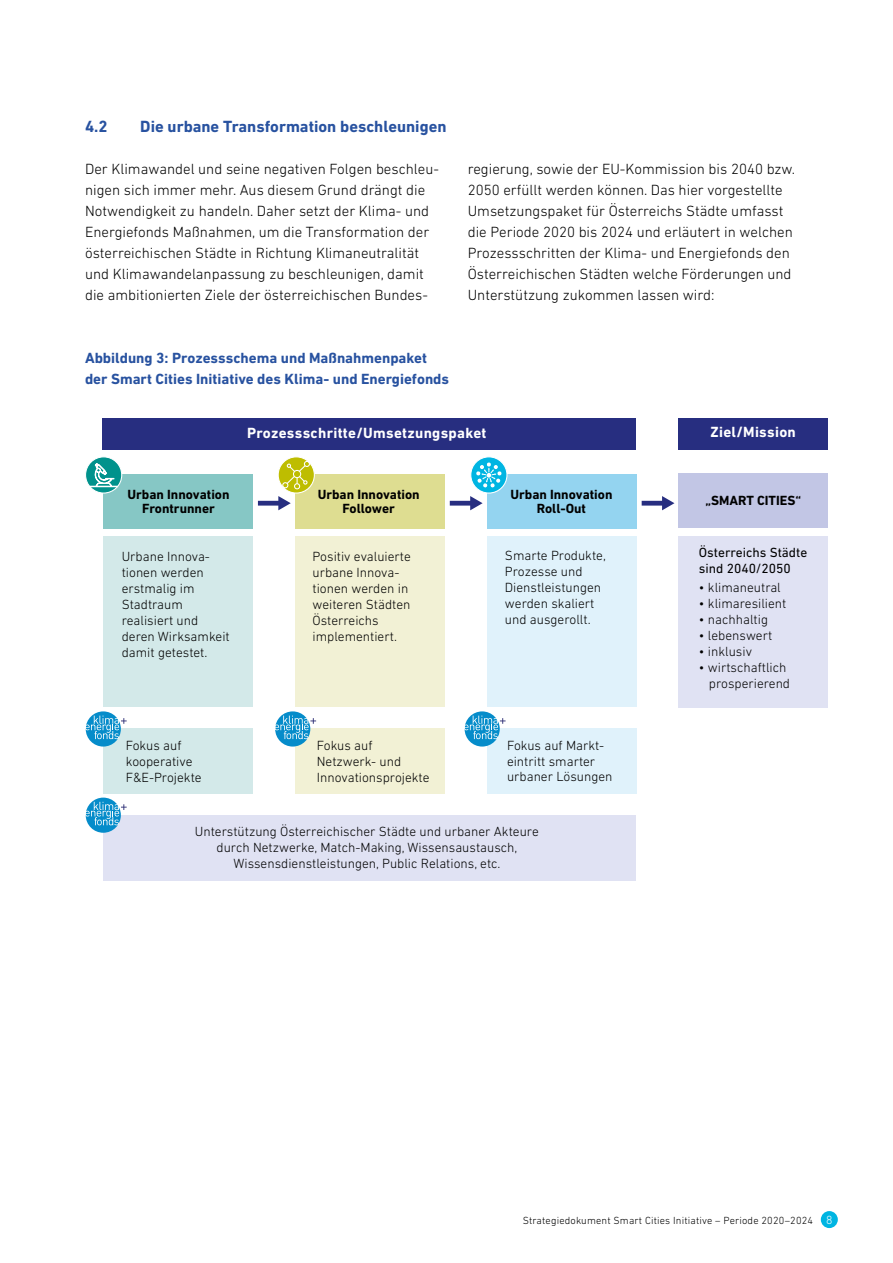
<style>
.page{position:relative;width:893px;height:1263px;background:#fff}
.page>*{position:absolute;margin:0;border:0;box-sizing:border-box;transform-origin:0 0}
.H2_Blau_Bold_11pt{font:700 16.5px "DIN Next LT Pro";color:#2852a0}
.Fließtext{font:300 15px/21px "DIN Next LT Pro";color:#000}
.Fließtext-2{font:700 15px/21px "DIN Next LT Pro";color:#2852a0}
.t1{font:700 15px "DIN Next LT Pro";letter-spacing:.02em;color:#fff}
.t2{font:300 13.5px/15.9px "DIN Next LT Pro";color:#000}
.t3{font:700 13.5px/14.4px "DIN Next LT Pro";color:#000;text-align:center}
.t4{font:13.5px/15.9px "DIN Next LT Pro";color:#000}
.t5{font:300 10.5px "DIN Next LT Pro";letter-spacing:.015em;color:#000}
.s1{font-size:12px;color:#fff}
</style>
<div class="page">
<div style="left:821px;top:1211px;width:17px;height:17px;background:#00b5e2;border-radius:50%"></div>
<div style="left:103px;top:418px;width:533px;height:31px;background:#272e80"></div>
<div style="left:679px;top:418px;width:149px;height:31px;background:#272e80"></div>
<div style="left:104px;top:474px;width:149px;height:55px;background:#86c7c5"></div>
<div style="left:104px;top:537px;width:149px;height:170px;background:#d3e9e9"></div>
<div style="left:104px;top:729px;width:149px;height:65px;background:#d3e9e9"></div>
<div style="left:104px;top:815px;width:532px;height:66px;background:#e0e2f3"></div>
<div style="left:295px;top:729px;width:149px;height:65px;background:#f2f1d5"></div>
<div style="left:295px;top:474px;width:149px;height:55px;background:#dedd91"></div>
<div style="left:295px;top:537px;width:149px;height:170px;background:#f2f1d5"></div>
<div style="left:487px;top:729px;width:149px;height:65px;background:#e0f2fb"></div>
<div style="left:487px;top:474px;width:149px;height:55px;background:#94d4f0"></div>
<div style="left:487px;top:537px;width:149px;height:170px;background:#e0f2fb"></div>
<div style="left:679px;top:474px;width:149px;height:54px;background:#c2c6e5"></div>
<div style="left:679px;top:536px;width:149px;height:171px;background:#e0e2f3"></div>
<div style="left:258px;top:501px;width:22px;height:5px;background:#272e80"></div>
<svg style="left:278px;top:496px;width:13px;height:14px"></svg>
<div style="left:450px;top:501px;width:22px;height:5px;background:#272e80"></div>
<svg style="left:470px;top:496px;width:13px;height:14px"></svg>
<div style="left:642px;top:501px;width:22px;height:5px;background:#272e80"></div>
<svg style="left:662px;top:496px;width:12px;height:14px"></svg>
<svg style="left:86px;top:457px;width:36px;height:36px"></svg>
<div style="left:85px;top:456px;width:37px;height:38px;border:1px solid #fff;border-radius:50%"></div>
<svg style="left:89px;top:463px;width:29px;height:24px"></svg>
<svg style="left:278px;top:457px;width:36px;height:36px"></svg>
<div style="left:278px;top:456px;width:37px;height:38px;border:1px solid #fff;border-radius:50%"></div>
<svg style="left:471px;top:457px;width:36px;height:36px"></svg>
<div style="left:470px;top:456px;width:37px;height:38px;border:1px solid #fff;border-radius:50%"></div>
<div style="left:86px;top:711px;width:35px;height:35px;background:#058cca;border-radius:50%"></div>
<svg style="left:85px;top:716px;width:42px;height:23px"></svg>
<svg style="left:86px;top:798px;width:35px;height:35px"></svg>
<svg style="left:85px;top:802px;width:42px;height:23px"></svg>
<div style="left:275px;top:711px;width:35px;height:35px;background:#058cca;border-radius:50%"></div>
<svg style="left:275px;top:716px;width:41px;height:23px"></svg>
<div style="left:465px;top:711px;width:35px;height:35px;background:#058cca;border-radius:50%"></div>
<svg style="left:464px;top:716px;width:42px;height:23px"></svg>
<svg style="left:282px;top:461px;width:28px;height:28px"></svg>
<svg style="left:476px;top:462px;width:26px;height:26px"></svg>
<h2 class="H2_Blau_Bold_11pt" style="left:85px;top:117px;width:24px">4.2</h2>
<h2 class="H2_Blau_Bold_11pt" style="left:140px;top:117px;width:308px">Die urbane Transformation beschleunigen</h2>
<p class="Fließtext" style="left:85px;top:158px;width:355px">Der Klimawandel und seine negativen Folgen beschleu&shy;nigen sich immer mehr. Aus diesem Grund drängt die Notwendigkeit zu handeln. Daher setzt der Klima- und Energiefonds Maßnahmen, um die Transformation der österreichischen Städte in Richtung Klimaneutralität und Klimawandelanpassung zu beschleunigen, damit die ambitionierten Ziele der österreichischen Bundes-</p>
<p class="Fließtext" style="left:468px;top:158px;width:329px">regierung, sowie der EU-Kommission bis 2040 bzw.<br>2050 erfüllt werden können. Das hier vorgestellte Umsetzungspaket für Österreichs Städte umfasst die Periode 2020 bis 2024 und erläutert in welchen Prozessschritten der Klima- und Energiefonds den Österreichischen Städten welche Förderungen und Unterstützung zukommen lassen wird:</p>
<p class="Fließtext-2" style="left:85px;top:347px;width:366px">Abbildung 3: Prozessschema und Maßnahmenpaket der Smart Cities Initiative des Klima- und Energiefonds</p>
<p class="t1" style="left:247px;top:424px;width:241px">Prozessschritte/Umsetzungspaket</p>
<p class="t1" style="left:711px;top:423px;width:87px">Ziel/Mission</p>
<p class="t3" style="left:128px;top:487px;width:104px">Urban Innovation<br>Frontrunner</p>
<p class="t2" style="left:122px;top:549px;width:110px">Urbane Innova&shy;tionen werden erstmalig im<br>Stadtraum realisiert und deren Wirksamkeit damit getestet.</p>
<p class="t3" style="left:318px;top:487px;width:104px">Urban Innovation<br>Follower</p>
<p class="t3" style="left:510px;top:487px;width:104px">Urban Innovation<br>Roll-Out</p>
<p class="t3" style="left:705px;top:493px;width:97px">„SMART CITIES“</p>
<p class="t2" style="left:312px;top:549px;width:100px">Positiv evaluierte urbane Innova&shy;tionen werden in weiteren Städten<br>Österreichs implementiert.</p>
<p class="t2" style="left:505px;top:547px;width:102px">Smarte Produkte,<br>Prozesse und<br>Dienstleistungen werden skaliert und ausgerollt.</p>
<p class="t4" style="left:699px;top:545px;width:110px">Österreichs Städte sind 2040/2050</p>
<p class="t2" style="left:699px;top:580px;width:83px">• klimaneutral</p>
<p class="t2" style="left:699px;top:596px;width:89px">• klimaresilient</p>
<p class="t2" style="left:699px;top:612px;width:71px">• nachhaltig</p>
<p class="t2" style="left:699px;top:627px;width:75px">• lebenswert</p>
<p class="t2" style="left:699px;top:643px;width:55px">• inklusiv</p>
<p class="t2" style="left:699px;top:659px;width:93px;text-align:right">• wirtschaftlich prosperierend</p>
<p class="t2" style="left:126px;top:737px;width:77px">Fokus auf kooperative<br>F&amp;E-Projekte</p>
<p class="t2" style="left:317px;top:737px;width:114px">Fokus auf<br>Netzwerk- und<br>Innovationsprojekte</p>
<p class="t2" style="left:507px;top:737px;width:107px">Fokus auf Markt&shy;eintritt smarter urbaner Lösungen</p>
<p class="t2" style="left:195px;top:824px;width:345px;text-align:center">Unterstützung Österreichischer Städte und urbaner Akteure durch Netzwerke, Match-Making, Wissensaustausch,<br>Wissensdienstleistungen, Public Relations, etc.</p>
<p class="t5" style="left:523px;top:1214px;width:311px">Strategiedokument Smart Cities Initiative – Periode 2020–2024 <span class="s1">8</span></p>
</div>
